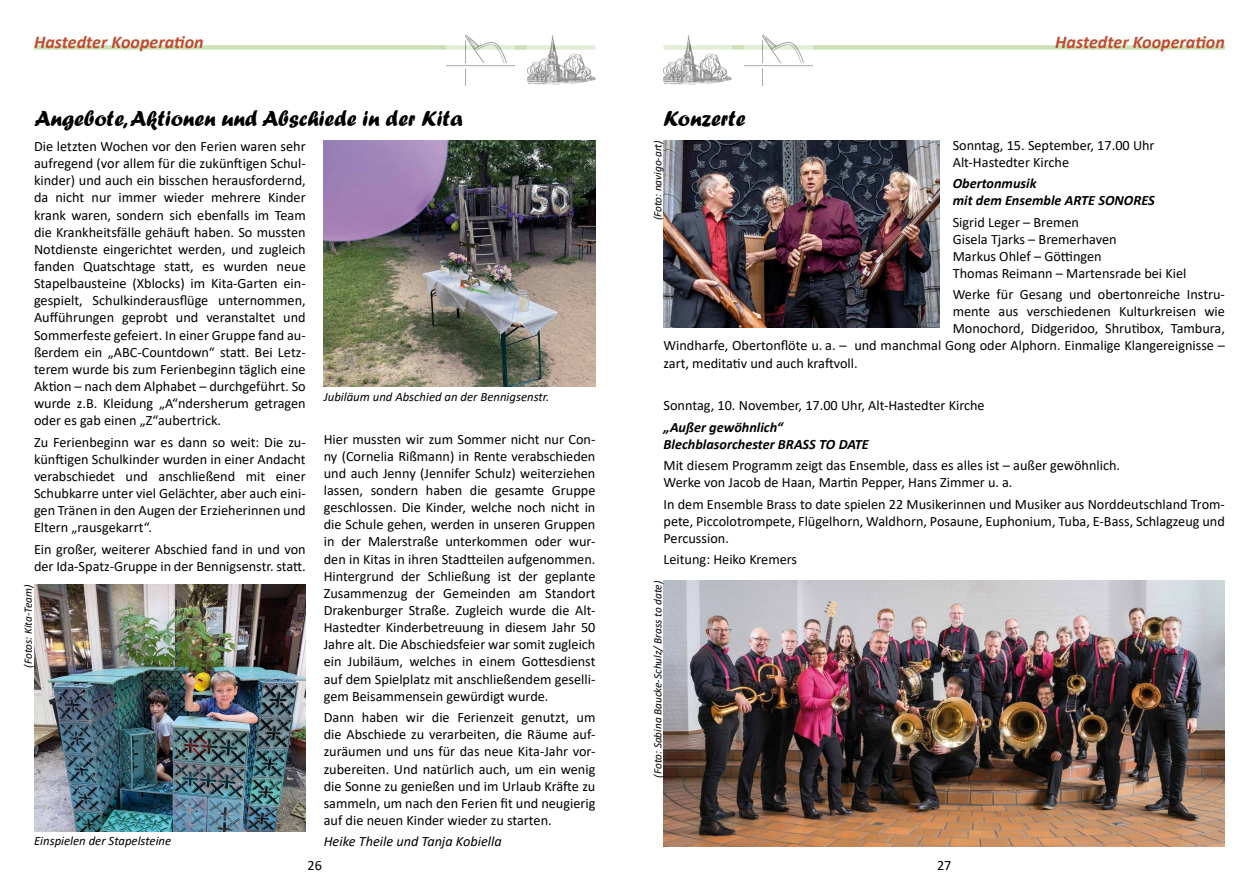
<style>
.page{position:relative;width:1259px;height:893px;background:#fff}
.page>*{position:absolute;margin:0;border:0;box-sizing:border-box;transform-origin:0 0}
.t1{font:22.5px "Forte";color:#000}
.t2{font:italic 700 18px "Calibri";color:#bf4b2e}
.t3{font:14.25px/17.1px "Calibri";color:#000;text-align:justify}
.t4{font:italic 700 14.25px/17.1px "Calibri";color:#000}
.t5{font:italic 14.25px "Calibri";color:#000}
.t6{font:italic 12.75px "Calibri";color:#000}
.t7{font:italic 11.25px "Calibri";color:#000}
</style>
<div class="page">
<div style="left:34px;top:45px;width:561px;height:5px;background:#cce1b5"></div>
<div style="left:663px;top:45px;width:562px;height:5px;background:#cce1b5"></div>
<img style="left:744px;top:35px;width:68px;height:50px">
<img style="left:663px;top:35px;width:68px;height:50px">
<img style="left:446px;top:35px;width:68px;height:50px">
<img style="left:527px;top:35px;width:68px;height:50px">
<img style="left:34px;top:585px;width:272px;height:246px">
<img style="left:324px;top:140px;width:271px;height:247px">
<img style="left:663px;top:581px;width:562px;height:265px">
<img style="left:663px;top:140px;width:277px;height:187px">
<p class="t2" style="left:34px;top:29px;width:171px">Hastedter Kooperation</p>
<p class="t2" style="left:1055px;top:29px;width:171px">Hastedter Kooperation</p>
<h1 class="t1" style="left:34px;top:105px;width:430px">Angebote, Aktionen und Abschiede in der Kita</h1>
<p class="t3" style="left:34px;top:137px;width:273px">Die letzten Wochen vor den Ferien waren sehr aufregend (vor allem für die zukünftigen Schul&shy;kinder) und auch ein bisschen herausfordernd, da nicht nur immer wieder mehrere Kinder krank waren, sondern sich ebenfalls im Team die Krankheitsfälle gehäuft haben. So mussten Notdienste eingerichtet werden, und zugleich fanden Quatschtage statt, es wurden neue Stapelbausteine (Xblocks) im Kita-Garten ein&shy;gespielt, Schulkinderausflüge unternommen, Aufführungen geprobt und veranstaltet und Sommerfeste gefeiert. In einer Gruppe fand au&shy;ßerdem ein „ABC-Countdown“ statt. Bei Letz&shy;terem wurde bis zum Ferienbeginn täglich eine Aktion – nach dem Alphabet – durchgeführt. So wurde z.B. Kleidung „A“ndersherum getragen oder es gab einen „Z“aubertrick.</p>
<p class="t3" style="left:34px;top:433px;width:273px">Zu Ferienbeginn war es dann so weit: Die zu&shy;künftigen Schulkinder wurden in einer Andacht verabschiedet und anschließend mit einer Schubkarre unter viel Gelächter, aber auch eini&shy;gen Tränen in den Augen der Erzieherinnen und Eltern „rausgekarrt“.</p>
<p class="t3" style="left:34px;top:540px;width:273px">Ein großer, weiterer Abschied fand in und von der Ida-Spatz-Gruppe in der Bennigsenstr. statt.</p>
<p class="t6" style="left:324px;top:388px;width:227px">Jubiläum und Abschied an der Bennigsenstr.</p>
<p class="t3" style="left:324px;top:430px;width:273px">Hier mussten wir zum Sommer nicht nur Con&shy;ny (Cornelia Rißmann) in Rente verabschieden und auch Jenny (Jennifer Schulz) weiterziehen lassen, sondern haben die gesamte Gruppe geschlossen. Die Kinder, welche noch nicht in die Schule gehen, werden in unseren Gruppen in der Malerstraße unterkommen oder wur&shy;den in Kitas in ihren Stadtteilen aufgenommen.<br>Hintergrund der Schließung ist der geplante Zusammenzug der Gemeinden am Standort Drakenburger Straße. Zugleich wurde die Alt-Hastedter Kinderbetreuung in diesem Jahr 50<br>Jahre alt. Die Abschiedsfeier war somit zugleich ein Jubiläum, welches in einem Gottesdienst auf dem Spielplatz mit anschließendem geselli&shy;gem Beisammensein gewürdigt wurde.</p>
<p class="t3" style="left:324px;top:708px;width:273px">Dann haben wir die Ferienzeit genutzt, um die Abschiede zu verarbeiten, die Räume auf&shy;zuräumen und uns für das neue Kita-Jahr vor&shy;zubereiten. Und natürlich auch, um ein wenig die Sonne zu genießen und im Urlaub Kräfte zu sammeln, um nach den Ferien fit und neugierig auf die neuen Kinder wieder zu starten.</p>
<p class="t5" style="left:324px;top:832px;width:179px">Heike Theile und Tanja Kobiella</p>
<p class="t7" style="left:20px;top:668px;width:84px;rotate:-90deg">(Fotos: Kita-Team)</p>
<p class="t6" style="left:34px;top:832px;width:139px">Einspielen der Stapelsteine</p>
<h1 class="t1" style="left:663px;top:105px;width:83px">Konzerte</h1>
<p class="t3" style="left:952px;top:136px;width:203px">Sonntag, 15. September, 17.00 Uhr<br>Alt-Hastedter Kirche</p>
<p class="t4" style="left:952px;top:174px;width:204px">Obertonmusik<br>mit dem Ensemble ARTE SONORES</p>
<p class="t3" style="left:952px;top:213px;width:235px;text-align:left">Sigrid Leger – Bremen<br>Gisela Tjarks – Bremerhaven<br>Markus Ohlef – Göttingen<br>Thomas Reimann – Martensrade bei Kiel</p>
<p class="t3" style="left:952px;top:285px;width:274px">Werke für Gesang und obertonreiche Instru-</p>
<p class="t3" style="left:952px;top:303px;width:274px">mente aus verschiedenen Kulturkreisen wie</p>
<p class="t3" style="left:952px;top:320px;width:274px">Monochord, Didgeridoo, Shrutibox, Tambura,</p>
<p class="t3" style="left:663px;top:337px;width:563px">Windharfe, Obertonflöte u. a. – und manchmal Gong oder Alphorn. Einmalige Klangereignisse –</p>
<p class="t3" style="left:663px;top:354px;width:196px">zart, meditativ und auch kraftvoll.</p>
<p class="t3" style="left:663px;top:397px;width:323px">Sonntag, 10. November, 17.00 Uhr, Alt-Hastedter Kirche</p>
<p class="t4" style="left:663px;top:418px;width:207px">„Außer gewöhnlich“<br>Blechblasorchester BRASS TO DATE</p>
<p class="t3" style="left:663px;top:456px;width:458px">Mit diesem Programm zeigt das Ensemble, dass es alles ist – außer gewöhnlich.<br>Werke von Jacob de Haan, Martin Pepper, Hans Zimmer u. a.</p>
<p class="t3" style="left:663px;top:495px;width:563px">In dem Ensemble Brass to date spielen 22 Musikerinnen und Musiker aus Norddeutschland Trom&shy;pete, Piccolotrompete, Flügelhorn, Waldhorn, Posaune, Euphonium, Tuba, E-Bass, Schlagzeug und Percussion.</p>
<p class="t3" style="left:663px;top:550px;width:135px">Leitung: Heiko Kremers</p>
<p class="t7" style="left:650px;top:220px;width:82px;rotate:-90deg">(Foto: navigo-art)</p>
<p class="t7" style="left:650px;top:778px;width:198px;rotate:-90deg">(Foto: Sabina Baucke-Schulz/ Brass to date)</p>
<p class="t3" style="left:307px;top:856px;width:16px">26</p>
<p class="t3" style="left:937px;top:856px;width:16px">27</p>
</div>
